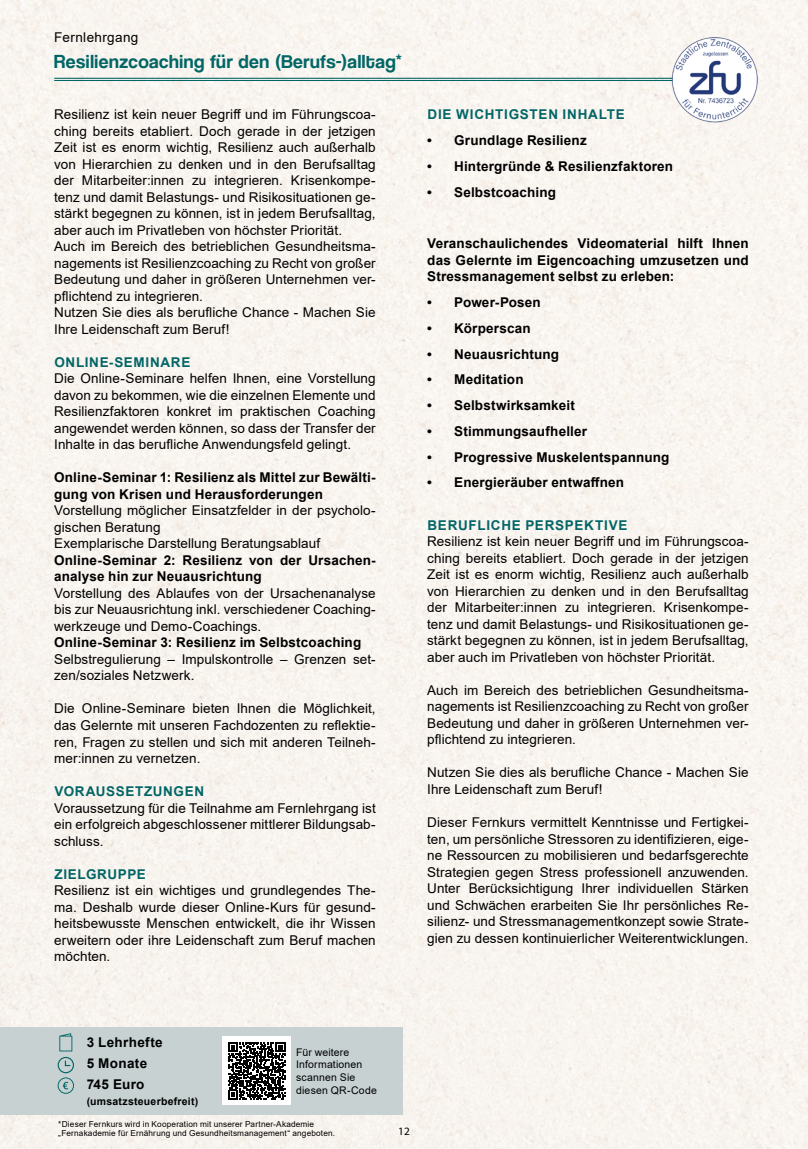
<style>
.page{position:relative;width:808px;height:1149px;background:#fff}
.page>*{position:absolute;margin:0;border:0;box-sizing:border-box;transform-origin:0 0}
.t1{font:19.5px "Coolvetica Rg";letter-spacing:.025em;color:#026666}
.t2{font:13.5px/16.5px "Arial";letter-spacing:.005em;color:#000;text-align:justify}
.t3{font:700 13.5px/16.5px "Arial";letter-spacing:.01em;color:#000}
.t4{font:700 13.5px "Arial";letter-spacing:.05em;color:#026666}
.t5{font:13.5px "Arial";letter-spacing:.025em;color:#000}
.t6{font:11.25px "Myriad Pro";color:#000}
.t7{font:10.5px/12.6px "Arial";letter-spacing:.015em;color:#000}
.t8{font:700 10.5px "Arial";letter-spacing:.025em;color:#000}
.t9{font:8.25px/9px "Arial";letter-spacing:.02em;color:#000}
</style>
<div class="page">
<div style="left:0;top:0;width:808px;height:1148px;background:#f8f4ef"></div>
<hr style="left:54px;top:78px;width:681px;height:1px;background:#026666">
<hr style="left:54px;top:80px;width:681px;height:1px;background:#026666">
<img style="left:672px;top:37px;width:85px;height:85px">
<div style="left:0;top:1026px;width:403px;height:88px;background:#c7d1d2"></div>
<div style="left:223px;top:1036px;width:68px;height:68px;background:#fff"></div>
<svg style="left:228px;top:1042px;width:57px;height:57px"></svg>
<svg style="left:59px;top:1033px;width:13px;height:18px"></svg>
<svg style="left:58px;top:1077px;width:16px;height:16px"></svg>
<div style="left:58px;top:1056px;width:16px;height:16px;border:1px solid #026666;border-radius:50%"></div>
<p class="t5" style="left:54px;top:28px;width:86px">Fernlehrgang</p>
<h1 class="t1" style="left:54px;top:50px;width:349px">Resilienzcoaching für den (Berufs-)alltag<sup>*</sup></h1>
<p class="t2" style="left:54px;top:106px;width:323px;text-align:left">Resilienz ist kein neuer Begriff und im Führungscoa&shy;ching bereits etabliert. Doch gerade in der jetzigen Zeit ist es enorm wichtig, Resilienz auch außerhalb von Hierarchien zu denken und in den Berufsalltag der Mitarbeiter:innen zu integrieren. Krisenkompe&shy;tenz und damit Belastungs- und Risikosituationen ge&shy;stärkt begegnen zu können, ist in jedem Berufsalltag, aber auch im Privatleben von höchster Priorität.<br>Auch im Bereich des betrieblichen Gesundheitsma&shy;nagements ist Resilienzcoaching zu Recht von großer Bedeutung und daher in größeren Unternehmen ver&shy;pflichtend zu integrieren.<br>Nutzen Sie dies als berufliche Chance - Machen Sie Ihre Leidenschaft zum Beruf!</p>
<p class="t4" style="left:54px;top:352px;width:137px">ONLINE-SEMINARE</p>
<p class="t2" style="left:54px;top:370px;width:323px">Die Online-Seminare helfen Ihnen, eine Vorstellung davon zu bekommen, wie die einzelnen Elemente und Resilienzfaktoren konkret im praktischen Coaching angewendet werden können, so dass der Transfer der Inhalte in das berufliche Anwendungsfeld gelingt.</p>
<p class="t3" style="left:54px;top:469px;width:323px">Online-Seminar 1: Resilienz als Mittel zur Bewälti&shy;gung von Krisen und Herausforderungen</p>
<p class="t2" style="left:54px;top:502px;width:323px;text-align:left">Vorstellung möglicher Einsatzfelder in der psycholo&shy;gischen Beratung<br>Exemplarische Darstellung Beratungsablauf</p>
<p class="t3" style="left:54px;top:552px;width:323px">Online-Seminar 2: Resilienz von der Ursachen&shy;analyse hin zur Neuausrichtung</p>
<p class="t2" style="left:54px;top:584px;width:323px">Vorstellung des Ablaufes von der Ursachenanalyse bis zur Neuausrichtung inkl. verschiedener Coaching&shy;werkzeuge und Demo-Coachings.</p>
<p class="t3" style="left:54px;top:634px;width:309px">Online-Seminar 3: Resilienz im Selbstcoaching</p>
<p class="t2" style="left:54px;top:650px;width:323px">Selbstregulierung – Impulskontrolle – Grenzen set&shy;zen/soziales Netzwerk.</p>
<p class="t2" style="left:54px;top:700px;width:323px">Die Online-Seminare bieten Ihnen die Möglichkeit, das Gelernte mit unseren Fachdozenten zu reflektie&shy;ren, Fragen zu stellen und sich mit anderen Teilneh&shy;mer:innen zu vernetzen.</p>
<p class="t4" style="left:54px;top:781px;width:151px">VORAUSSETZUNGEN</p>
<p class="t2" style="left:54px;top:799px;width:323px">Voraussetzung für die Teilnahme am Fernlehrgang ist ein erfolgreich abgeschlossener mittlerer Bildungsab&shy;schluss.</p>
<p class="t4" style="left:54px;top:864px;width:93px">ZIELGRUPPE</p>
<p class="t2" style="left:54px;top:881px;width:323px">Resilienz ist ein wichtiges und grundlegendes The&shy;ma. Deshalb wurde dieser Online-Kurs für gesund&shy;heitsbewusste Menschen entwickelt, die ihr Wissen erweitern oder ihre Leidenschaft zum Beruf machen möchten.</p>
<p class="t4" style="left:427px;top:105px;width:199px">DIE WICHTIGSTEN INHALTE</p>
<p class="t3" style="left:427px;top:132px;width:161px">• Grundlage Resilienz</p>
<p class="t3" style="left:427px;top:158px;width:247px">• Hintergründe &amp; Resilienzfaktoren</p>
<p class="t3" style="left:427px;top:184px;width:130px">• Selbstcoaching</p>
<p class="t3" style="left:427px;top:235px;width:323px;text-align:justify">Veranschaulichendes Videomaterial hilft Ihnen das Gelernte im Eigencoaching umzusetzen und Stressmanagement selbst zu erleben:</p>
<p class="t3" style="left:427px;top:294px;width:115px">• Power-Posen</p>
<p class="t3" style="left:427px;top:320px;width:105px">• Körperscan</p>
<p class="t3" style="left:427px;top:345px;width:133px">• Neuausrichtung</p>
<p class="t3" style="left:427px;top:371px;width:98px">• Meditation</p>
<p class="t3" style="left:427px;top:397px;width:149px">• Selbstwirksamkeit</p>
<p class="t3" style="left:427px;top:423px;width:161px">• Stimmungsaufheller</p>
<p class="t3" style="left:427px;top:448px;width:244px">• Progressive Muskelentspannung</p>
<p class="t3" style="left:427px;top:474px;width:198px">• Energieräuber entwaffnen</p>
<p class="t4" style="left:427px;top:515px;width:202px">BERUFLICHE PERSPEKTIVE</p>
<p class="t2" style="left:427px;top:533px;width:323px">Resilienz ist kein neuer Begriff und im Führungscoa&shy;ching bereits etabliert. Doch gerade in der jetzigen Zeit ist es enorm wichtig, Resilienz auch außerhalb von Hierarchien zu denken und in den Berufsalltag der Mitarbeiter:innen zu integrieren. Krisenkompe&shy;tenz und damit Belastungs- und Risikosituationen ge&shy;stärkt begegnen zu können, ist in jedem Berufsalltag, aber auch im Privatleben von höchster Priorität.</p>
<p class="t2" style="left:427px;top:681px;width:323px">Auch im Bereich des betrieblichen Gesundheitsma&shy;nagements ist Resilienzcoaching zu Recht von großer Bedeutung und daher in größeren Unternehmen ver&shy;pflichtend zu integrieren.</p>
<p class="t2" style="left:427px;top:764px;width:323px">Nutzen Sie dies als berufliche Chance - Machen Sie<br>Ihre Leidenschaft zum Beruf!</p>
<p class="t2" style="left:427px;top:813px;width:323px">Dieser Fernkurs vermittelt Kenntnisse und Fertigkei&shy;ten, um persönliche Stressoren zu identifizieren, eige&shy;ne Ressourcen zu mobilisieren und bedarfsgerechte Strategien gegen Stress professionell anzuwenden.<br>Unter Berücksichtigung Ihrer individuellen Stärken und Schwächen erarbeiten Sie Ihr persönliches Re&shy;silienz- und Stressmanagementkonzept sowie Strate&shy;gien zu dessen kontinuierlicher Weiterentwicklungen.</p>
<p class="t3" style="left:87px;top:1031px;width:77px;line-height:21px">3 Lehrhefte<br>5 Monate<br>745 Euro</p>
<p class="t8" style="left:87px;top:1093px;width:113px">(umsatzsteuerbefreit)</p>
<p class="t7" style="left:296px;top:1045px;width:82px">Für weitere<br>Informationen scannen Sie diesen QR-Code</p>
<p class="t9" style="left:58px;top:1119px;width:278px">*Dieser Fernkurs wird in Kooperation mit unserer Partner-Akademie „Fernakademie für Ernährung und Gesundheitsmanagement“ angeboten.</p>
<p class="t6" style="left:398px;top:1123px;width:13px">12</p>
</div>
